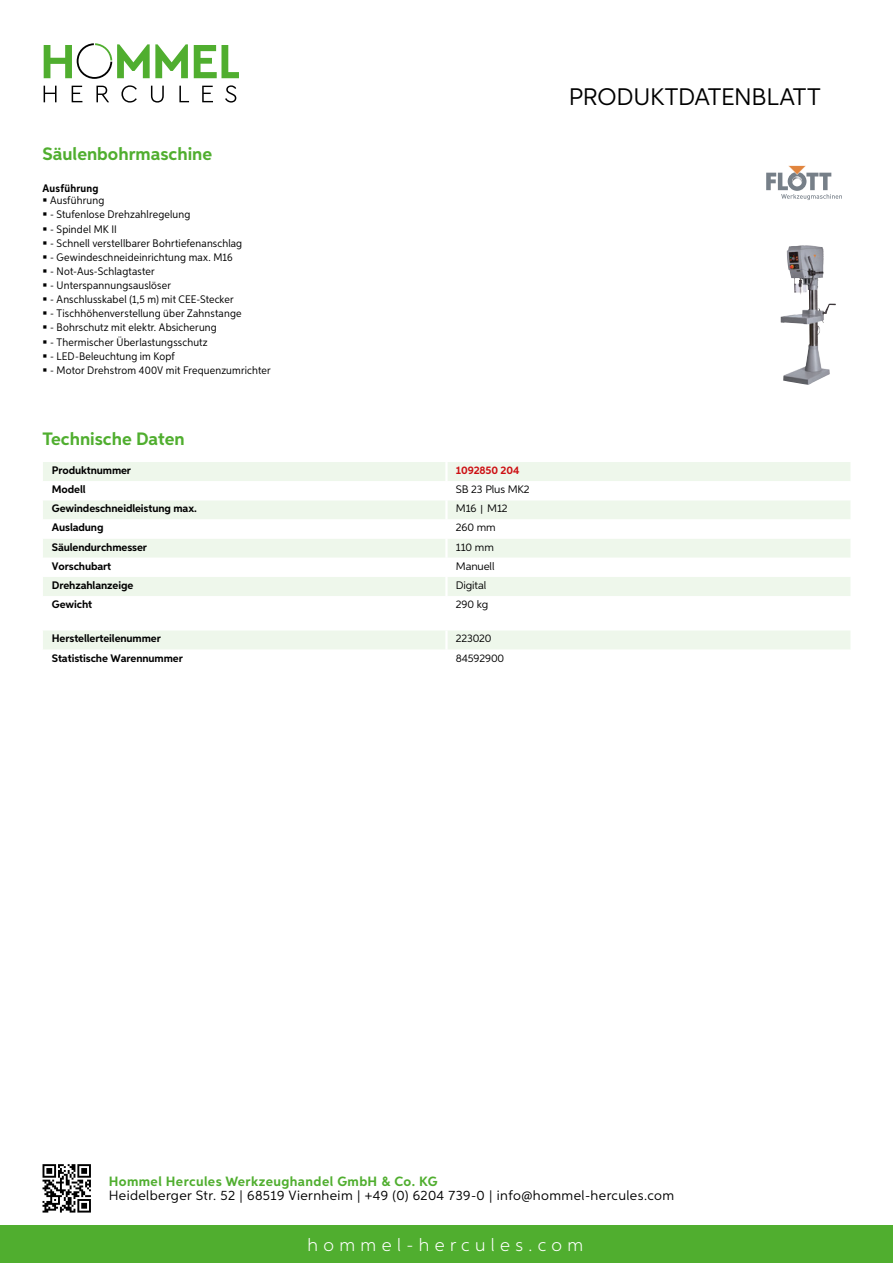
<style>
.page{position:relative;width:893px;height:1263px;background:#fff}
.page>*{position:absolute;margin:0;border:0;box-sizing:border-box;transform-origin:0 0}
.t1{font:24px "Aspira";letter-spacing:-.01em;color:#000}
.t2{font:700 18px "Aspira";color:#50ae2f}
.t3{font:300 18px "Aspira";letter-spacing:.3em;color:#fff}
.t4{font:13.5px "Aspira";letter-spacing:.03em;color:#000}
.t5{font:700 13.5px "Aspira";letter-spacing:.03em;color:#50ae2f}
.t6{font:10.95px "Aspira Nar";letter-spacing:.015em;color:#000}
.t7{font:700 10.95px "Aspira";letter-spacing:-.01em;color:#000}
.t8{font:10.95px "Aspira";letter-spacing:-.01em;color:#000}
.t9{font:700 10.95px "Aspira";letter-spacing:-.01em;color:#cd1013}
.t10{font:700 10.95px "Aspira Nar";letter-spacing:.02em;color:#000}
.s1{font-family:"Wuerth Global";font-size:10.5px}
</style>
<div class="page">
<div style="left:0;top:1226px;width:893px;height:37px;background:#50ae2f"></div>
<svg style="left:43px;top:1164px;width:48px;height:48px"></svg>
<svg style="left:194px;top:45px;width:45px;height:33px"></svg>
<svg style="left:44px;top:43px;width:144px;height:36px"></svg>
<svg style="left:44px;top:86px;width:13px;height:16px"></svg>
<svg style="left:72px;top:86px;width:10px;height:16px"></svg>
<svg style="left:96px;top:86px;width:13px;height:16px"></svg>
<svg style="left:121px;top:85px;width:16px;height:18px"></svg>
<svg style="left:151px;top:86px;width:13px;height:17px"></svg>
<svg style="left:179px;top:86px;width:10px;height:16px"></svg>
<svg style="left:202px;top:86px;width:11px;height:16px"></svg>
<svg style="left:225px;top:85px;width:11px;height:18px"></svg>
<div style="left:43px;top:462px;width:807px;height:19px;background:#eef7eb"></div>
<svg style="left:43px;top:501px;width:807px;height:95px;fill:#eef7eb"></svg>
<hr style="left:445px;top:462px;width:3px;height:19px;background:#fff">
<hr style="left:445px;top:500px;width:3px;height:19px;background:#fff">
<hr style="left:445px;top:519px;width:3px;height:20px;background:#fff">
<hr style="left:445px;top:539px;width:3px;height:19px;background:#fff">
<hr style="left:445px;top:558px;width:3px;height:19px;background:#fff">
<hr style="left:445px;top:577px;width:3px;height:19px;background:#fff">
<div style="left:43px;top:631px;width:807px;height:18px;background:#eef7eb"></div>
<img style="left:787px;top:245px;width:19px;height:18px">
<svg style="left:766px;top:166px;width:76px;height:34px"></svg>
<h2 class="t2" style="left:43px;top:142px;width:171px">Säulenbohrmaschine</h2>
<p class="t10" style="left:43px;top:181px;width:58px">Ausführung</p>
<p class="t6" style="left:50px;top:194px;width:56px">Ausführung</p>
<p class="t6" style="left:50px;top:208px;width:142px">- Stufenlose Drehzahlregelung</p>
<p class="t6" style="left:50px;top:222px;width:68px">- Spindel MK II</p>
<p class="t6" style="left:50px;top:236px;width:194px">- Schnell verstellbarer Bohrtiefenanschlag</p>
<p class="t6" style="left:50px;top:250px;width:184px">- Gewindeschneideinrichtung max. M16</p>
<p class="t6" style="left:50px;top:265px;width:106px">- Not-Aus-Schlagtaster</p>
<p class="t6" style="left:50px;top:279px;width:122px">- Unterspannungsauslöser</p>
<p class="t6" style="left:50px;top:293px;width:185px">- Anschlusskabel (1,5 m) mit CEE-Stecker</p>
<p class="t6" style="left:50px;top:307px;width:193px">- Tischhöhenverstellung über Zahnstange</p>
<p class="t6" style="left:50px;top:321px;width:168px">- Bohrschutz mit elektr. Absicherung</p>
<p class="t6" style="left:50px;top:335px;width:159px">- Thermischer Überlastungsschutz</p>
<p class="t6" style="left:50px;top:349px;width:126px">- LED-Beleuchtung im Kopf</p>
<p class="t6" style="left:50px;top:363px;width:222px">- Motor Drehstrom 400V mit Frequenzumrichter</p>
<h2 class="t2" style="left:43px;top:428px;width:144px">Technische Daten</h2>
<p class="t7" style="left:52px;top:463px;width:81px">Produktnummer</p>
<p class="t9" style="left:456px;top:463px;width:65px">1092850 204</p>
<p class="t7" style="left:52px;top:483px;width:35px">Modell</p>
<p class="t8" style="left:456px;top:483px;width:75px">SB 23 Plus MK2</p>
<p class="t7" style="left:52px;top:502px;width:146px">Gewindeschneidleistung max.</p>
<p class="t8" style="left:456px;top:502px;width:53px">M16 <span class="s1">|</span> M12</p>
<p class="t7" style="left:52px;top:521px;width:53px">Ausladung</p>
<p class="t8" style="left:456px;top:521px;width:41px">260 mm</p>
<p class="t7" style="left:52px;top:540px;width:97px">Säulendurchmesser</p>
<p class="t8" style="left:456px;top:540px;width:40px">110 mm</p>
<p class="t7" style="left:52px;top:559px;width:61px">Vorschubart</p>
<p class="t8" style="left:456px;top:559px;width:40px">Manuell</p>
<p class="t7" style="left:52px;top:578px;width:83px">Drehzahlanzeige</p>
<p class="t8" style="left:456px;top:578px;width:32px">Digital</p>
<p class="t7" style="left:52px;top:597px;width:42px">Gewicht</p>
<p class="t8" style="left:456px;top:597px;width:34px">290 kg</p>
<p class="t7" style="left:52px;top:632px;width:111px">Herstellerteilenummer</p>
<p class="t8" style="left:456px;top:632px;width:37px">223020</p>
<p class="t7" style="left:52px;top:651px;width:132px">Statistische Warennummer</p>
<p class="t8" style="left:456px;top:651px;width:50px">84592900</p>
<h1 class="t1" style="left:569px;top:82px;width:253px">Produktdatenblatt</h1>
<p class="t5" style="left:109px;top:1172px;width:330px">Hommel Hercules Werkzeughandel GmbH &amp; Co. KG</p>
<p class="t4" style="left:109px;top:1187px;width:567px">Heidelberger Str. 52 | 68519 Viernheim | +49 (0) 6204 739-0 | info@hommel-hercules.com</p>
<h2 class="t3" style="left:307px;top:1234px;width:277px">hommel-hercules.com</h2>
</div>
